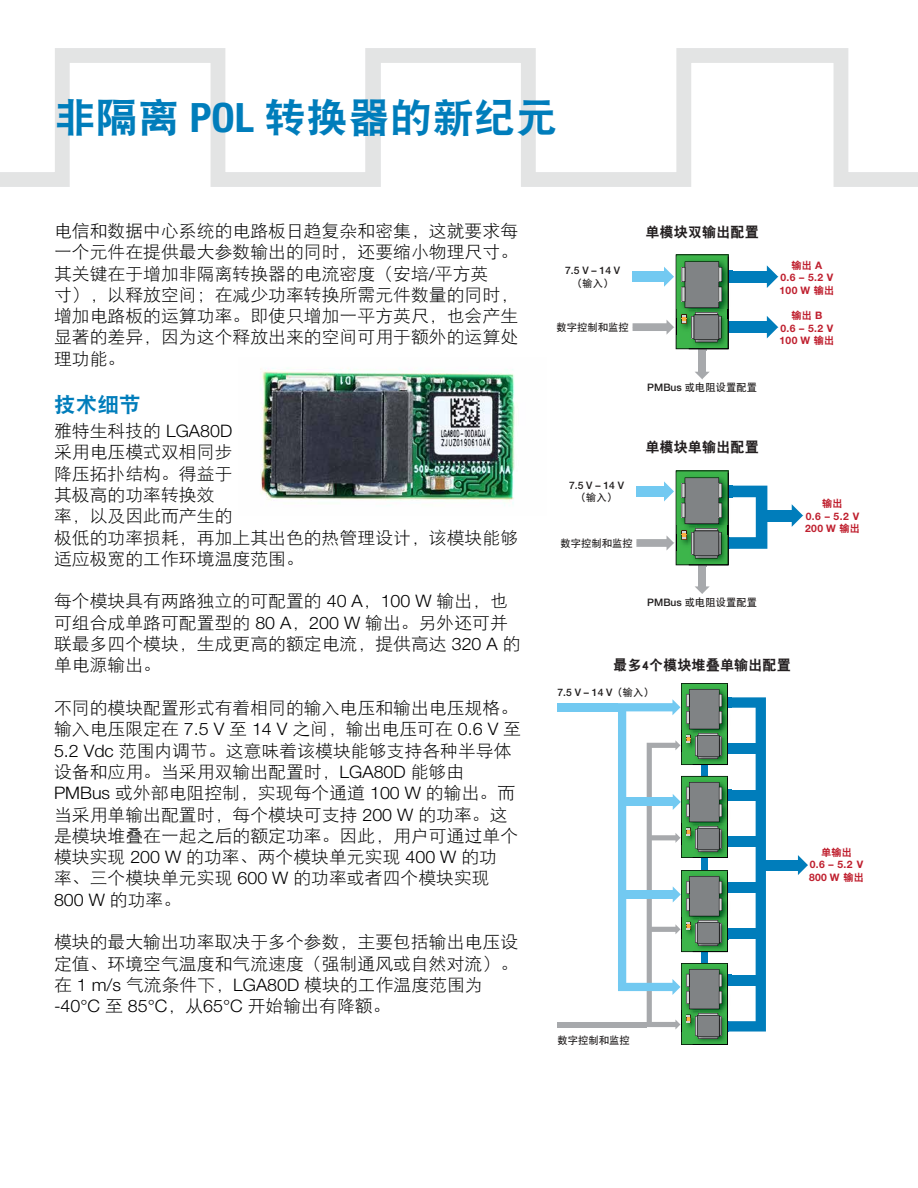
<style>
.page{position:relative;width:918px;height:1188px;background:#fff}
.page>*{position:absolute;margin:0;border:0;box-sizing:border-box;transform-origin:0 0}
.t1{font:40.5px "DFP Hei W9";color:#007dbb}
.t2{font:21px "DFP Hei W9";color:#007dbb}
.t3{font:17.25px/21.3px "DFP Hei W3";color:#000;scale:1.04 1}
.t4{font:300 17.25px "Helvetica Neue LT Pro";color:#000;scale:1.04 1}
.t5{font:14.25px "DFP Hei W9 GBK EUC H";color:#231f20}
.t6{font:700 10.35px/12.5px "Helvetica Neue LT Pro";letter-spacing:.04em;color:#bf1f2e}
.t7{font:10.35px "DFP Hei W7 GBK EUC H";color:#211e1e}
.t8{font:500 10.35px "Helvetica Neue LT Pro";color:#211e1e}
.t9{font:10.35px "DFP Hei W9 GBK EUC H";color:#bf1f2e}
.s1{font-family:"Helvetica Neue LT Pro";font-weight:700;font-stretch:condensed}
.s2{font-family:"Helvetica Neue LT Pro";font-weight:300}
.s3{font-family:"DFP Hei W3";font-weight:400}
.s4{font-family:"Helvetica Neue LT Pro";font-weight:500}
.s5{font-family:"Helvetica Neue LT Pro";font-weight:700}
.s6{font-family:"DFP Hei W9 GBK EUC H";font-weight:400}
.s7{font-family:"DFP Hei W7 GBK EUC H";font-weight:400}
</style>
<div class="page">
<svg style="left:0;top:48px;width:918px;height:139px"></svg>
<div style="left:728px;top:271px;width:40px;height:12px;background:#007dbb"></div>
<svg style="left:767px;top:265px;width:11px;height:23px"></svg>
<div style="left:728px;top:321px;width:40px;height:12px;background:#007dbb"></div>
<svg style="left:767px;top:316px;width:11px;height:22px"></svg>
<div style="left:698px;top:349px;width:8px;height:24px;background:#a7a9ac"></div>
<svg style="left:695px;top:372px;width:14px;height:7px"></svg>
<div style="left:632px;top:272px;width:33px;height:10px;background:#72c9f1"></div>
<div style="left:633px;top:323px;width:35px;height:8px;background:#a7a9ac"></div>
<div style="left:762px;top:510px;width:31px;height:11px;background:#007dbb"></div>
<svg style="left:792px;top:504px;width:11px;height:23px"></svg>
<div style="left:698px;top:564px;width:8px;height:23px;background:#a7a9ac"></div>
<svg style="left:695px;top:586px;width:15px;height:8px"></svg>
<div style="left:636px;top:486px;width:29px;height:11px;background:#72c9f1"></div>
<div style="left:636px;top:539px;width:32px;height:8px;background:#a7a9ac"></div>
<svg style="left:664px;top:254px;width:68px;height:96px"></svg>
<svg style="left:664px;top:470px;width:103px;height:96px"></svg>
<div style="left:764px;top:860px;width:35px;height:10px;background:#007dbb"></div>
<svg style="left:798px;top:855px;width:10px;height:20px"></svg>
<div style="left:558px;top:703px;width:60px;height:8px;background:#72c9f1"></div>
<div style="left:558px;top:1022px;width:89px;height:5px;background:#a7a9ac"></div>
<svg style="left:618px;top:683px;width:148px;height:362px"></svg>
<img style="left:260px;top:368px;width:255px;height:138px">
<h1 class="t1" style="left:54px;top:95px;width:505px">非隔离 <span class="s1">POL</span> 转换器的新纪元</h1>
<p class="t3" style="left:54px;top:220px;width:448px">电信和数据中心系统的电路板日趋复杂和密集，这就要求每一个元件在提供最大参数输出的同时，还要缩小物理尺寸。其关键在于增加非隔离转换器的电流密度（安培<span class="s2">/</span>平方英<br>寸），以释放空间；在减少功率转换所需元件数量的同时，增加电路板的运算功率。即使只增加一平方英尺，也会产生显著的差异，因为这个释放出来的空间可用于额外的运算处理功能。</p>
<p class="t2" style="left:54px;top:393px;width:88px">技术细节</p>
<p class="t3" style="left:54px;top:420px;width:448px">雅特生科技的 <span class="s2">LGA80D<br></span>采用电压模式双相同步<br>降压拓扑结构。得益于<br>其极高的功率转换效<br>率，以及因此而产生的<br>极低的功率损耗，再加上其出色的热管理设计，该模块能够适应极宽的工作环境温度范围。</p>
<p class="t3" style="left:54px;top:590px;width:450px">每个模块具有两路独立的可配置的 <span class="s2">40 A</span>，<span class="s2">100 W</span> 输出，也可组合成单路可配置型的 <span class="s2">80 A</span>，<span class="s2">200 W</span> 输出。另外还可并联最多四个模块，生成更高的额定电流，提供高达 <span class="s2">320 A</span> 的单电源输出。</p>
<p class="t3" style="left:54px;top:697px;width:451px">不同的模块配置形式有着相同的输入电压和输出电压规格。输入电压限定在 <span class="s2">7.5 V</span> 至 <span class="s2">14 V</span> 之间，输出电压可在 <span class="s2">0.6 V</span> 至<br><span class="s2">5.2 Vdc</span> 范围内调节。这意味着该模块能够支持各种半导体设备和应用。当采用双输出配置时，<span class="s2">LGA80D</span> 能够由<br><span class="s2">PMBus</span> 或外部电阻控制，实现每个通道 <span class="s2">100 W</span> 的输出。而当采用单输出配置时，每个模块可支持 <span class="s2">200 W</span> 的功率。这是模块堆叠在一起之后的额定功率。因此，用户可通过单个模块实现 <span class="s2">200 W</span> 的功率、两个模块单元实现 <span class="s2">400 W</span> 的功<br>率、三个模块单元实现 <span class="s2">600 W</span> 的功率或者四个模块实现</p>
<p class="t4" style="left:54px;top:889px;width:124px">800 W <span class="s3">的功率。</span></p>
<p class="t3" style="left:54px;top:931px;width:448px;text-align:justify">模块的最大输出功率取决于多个参数，主要包括输出电压设定值、环境空气温度和气流速度（强制通风或自然对流）。在 <span class="s2">1 m/s</span> 气流条件下，<span class="s2">LGA80D</span> 模块的工作温度范围为</p>
<p class="t4" style="left:54px;top:996px;width:325px">-40°C <span class="s3">至</span> 85°C<span class="s3">，从</span>65°C <span class="s3">开始输出有降额。</span></p>
<p class="t8" style="left:565px;top:264px;width:57px">7.5 V – 14 V</p>
<p class="t7" style="left:572px;top:277px;width:43px">（输入）</p>
<p class="t7" style="left:557px;top:321px;width:74px">数字控制和监控</p>
<p class="t5" style="left:645px;top:224px;width:115px">单模块双输出配置</p>
<p class="t7" style="left:647px;top:382px;width:111px"><span class="s4">PMBus</span> 或电阻设置配置</p>
<p class="t8" style="left:569px;top:479px;width:57px">7.5 V – 14 V</p>
<p class="t7" style="left:576px;top:492px;width:43px">（输入）</p>
<p class="t5" style="left:645px;top:439px;width:115px">单模块单输出配置</p>
<p class="t7" style="left:561px;top:537px;width:74px">数字控制和监控</p>
<p class="t7" style="left:647px;top:597px;width:111px"><span class="s4">PMBus</span> 或电阻设置配置</p>
<p class="t9" style="left:792px;top:260px;width:32px">输出 <span class="s5">A</span></p>
<p class="t6" style="left:779px;top:271px;width:56px">0.6 – 5.2 V<br>100 W <span class="s6">输出</span></p>
<p class="t9" style="left:792px;top:310px;width:32px">输出 <span class="s5">B</span></p>
<p class="t6" style="left:779px;top:322px;width:56px">0.6 – 5.2 V<br>100 W <span class="s6">输出</span></p>
<p class="t9" style="left:822px;top:498px;width:22px">输出</p>
<p class="t6" style="left:805px;top:510px;width:56px">0.6 – 5.2 V<br>200 W <span class="s6">输出</span></p>
<p class="t5" style="left:613px;top:657px;width:179px">最多4个模块堆叠单输出配置</p>
<p class="t8" style="left:558px;top:686px;width:98px">7.5 V – 14 V<span class="s7">（输入）</span></p>
<p class="t7" style="left:558px;top:1034px;width:74px">数字控制和监控</p>
<p class="t9" style="left:821px;top:847px;width:32px">单输出</p>
<p class="t6" style="left:809px;top:858px;width:56px">0.6 – 5.2 V<br>800 W <span class="s6">输出</span></p>
</div>
